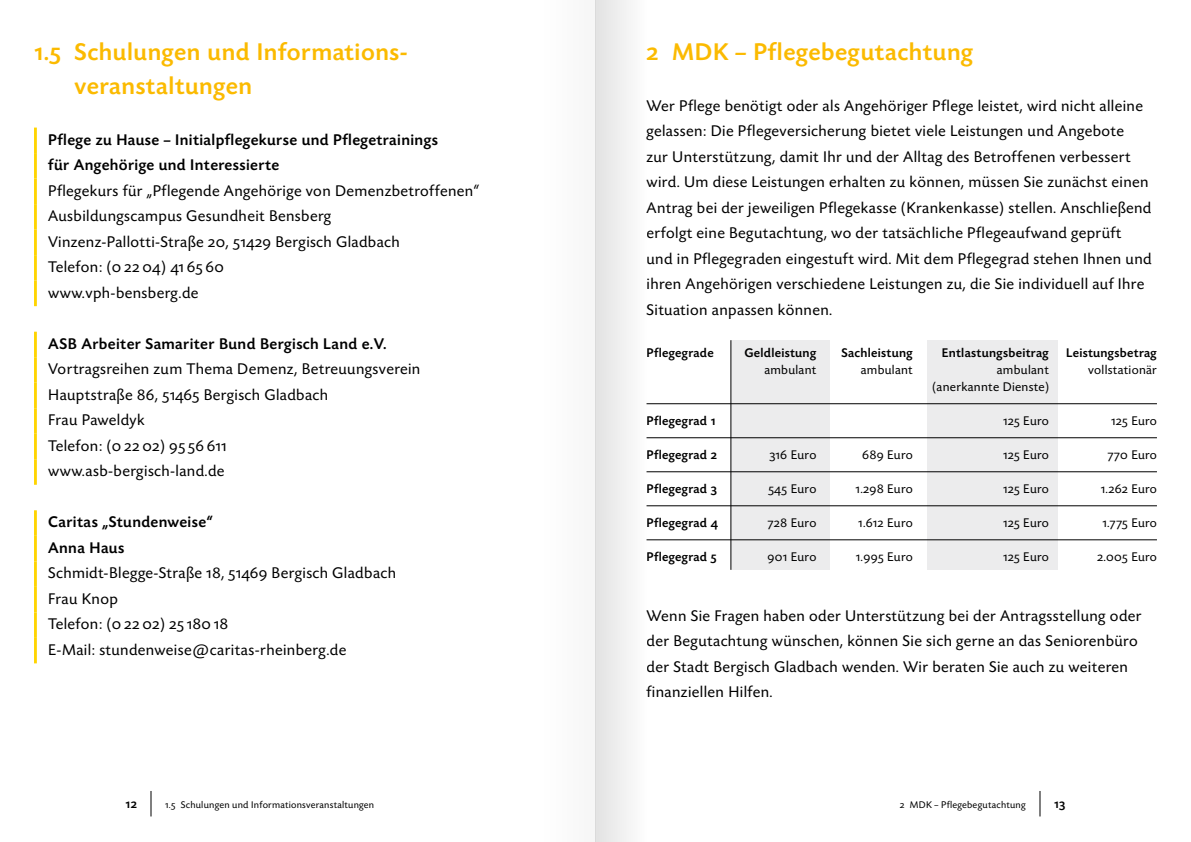
<style>
.page{position:relative;width:1191px;height:842px;background:#fff}
.page>*{position:absolute;margin:0;border:0;box-sizing:border-box;transform-origin:0 0}
.t1{font:500 25px/34px "Today Sans Now Pro";letter-spacing:.025em;color:#fbba00}
.t2{font:16px/25.5px "Today Sans Now Pro";letter-spacing:.025em;color:#000}
.t3{font:500 16px/25.5px "Today Sans Now Pro";letter-spacing:.025em;color:#000}
.t4{font:13px "Today Sans Now Pro";letter-spacing:.025em;color:#000}
.t5{font:500 13px "Today Sans Now Pro";letter-spacing:.025em;color:#000}
.t6{font:10px "Today Sans Now Pro";letter-spacing:.025em;color:#000}
</style>
<div class="page">
<svg style="left:1039px;top:791px;width:1px;height:25px"></svg>
<svg style="left:151px;top:791px;width:1px;height:25px"></svg>
<div style="left:731px;top:340px;width:98px;height:230px;background:#ececed"></div>
<div style="left:927px;top:340px;width:130px;height:230px;background:#ececed"></div>
<hr style="left:34px;top:128px;width:3px;height:25px;background:#ffd400">
<hr style="left:34px;top:153px;width:3px;height:26px;background:#ffd400">
<hr style="left:34px;top:179px;width:3px;height:25px;background:#ffd400">
<hr style="left:34px;top:204px;width:3px;height:26px;background:#ffd400">
<hr style="left:34px;top:230px;width:3px;height:25px;background:#ffd400">
<hr style="left:34px;top:255px;width:3px;height:26px;background:#ffd400">
<hr style="left:34px;top:281px;width:3px;height:25px;background:#ffd400">
<hr style="left:34px;top:332px;width:3px;height:25px;background:#ffd400">
<hr style="left:34px;top:357px;width:3px;height:26px;background:#ffd400">
<hr style="left:34px;top:383px;width:3px;height:25px;background:#ffd400">
<hr style="left:34px;top:408px;width:3px;height:26px;background:#ffd400">
<hr style="left:34px;top:434px;width:3px;height:25px;background:#ffd400">
<hr style="left:34px;top:459px;width:3px;height:26px;background:#ffd400">
<hr style="left:34px;top:510px;width:3px;height:26px;background:#ffd400">
<hr style="left:34px;top:536px;width:3px;height:25px;background:#ffd400">
<hr style="left:34px;top:561px;width:3px;height:26px;background:#ffd400">
<hr style="left:34px;top:587px;width:3px;height:25px;background:#ffd400">
<hr style="left:34px;top:612px;width:3px;height:26px;background:#ffd400">
<hr style="left:34px;top:638px;width:3px;height:25px;background:#ffd400">
<hr style="left:646px;top:403px;width:511px;height:1px;background:#000">
<hr style="left:646px;top:437px;width:511px;height:1px;background:#000">
<hr style="left:646px;top:471px;width:511px;height:1px;background:#000">
<hr style="left:646px;top:505px;width:511px;height:1px;background:#000">
<hr style="left:646px;top:539px;width:511px;height:1px;background:#000">
<hr style="left:730px;top:340px;width:1px;height:230px;background:#000">
<div style="left:595px;top:0;width:51px;height:842px;background:linear-gradient(to right,#e2e2e2,#fdfdfd)"></div>
<div style="left:544px;top:0;width:51px;height:842px;background:#f6f6f6"></div>
<h1 class="t1" style="left:74px;top:35px;width:333px;text-indent:-40px">1.5 Schulungen und Informations&shy;veranstaltungen</h1>
<p class="t3" style="left:48px;top:127px;width:391px">Pflege zu Hause – Initialpflegekurse und Pflegetrainings für Angehörige und Interessierte</p>
<p class="t2" style="left:48px;top:178px;width:432px">Pflegekurs für „Pflegende Angehörige von Demenzbetroffenen“ Ausbildungscampus Gesundheit Bensberg Vinzenz-Pallotti-Straße 20, 51429 Bergisch Gladbach<br>Telefon: (0 22 04) 41 65 60<br>www.vph-bensberg.de</p>
<p class="t3" style="left:48px;top:331px;width:340px">ASB Arbeiter Samariter Bund Bergisch Land e.V.</p>
<p class="t2" style="left:48px;top:356px;width:374px">Vortragsreihen zum Thema Demenz, Betreuungsverein<br>Hauptstraße 86, 51465 Bergisch Gladbach<br>Frau Paweldyk<br>Telefon: (0 22 02) 95 56 611<br>www.asb-bergisch-land.de</p>
<p class="t3" style="left:48px;top:509px;width:166px">Caritas „Stundenweise“<br>Anna Haus</p>
<p class="t2" style="left:48px;top:560px;width:349px">Schmidt-Blegge-Straße 18, 51469 Bergisch Gladbach Frau Knop<br>Telefon: (0 22 02) 25 180 18<br>E-Mail: stundenweise@caritas-rheinberg.de</p>
<h1 class="t1" style="left:646px;top:35px;width:328px">2 MDK – Pflegebegutachtung</h1>
<p class="t2" style="left:646px;top:93px;width:506px">Wer Pflege benötigt oder als Angehöriger Pflege leistet, wird nicht alleine gelassen: Die Pflegeversicherung bietet viele Leistungen und Angebote<br>zur Unterstützung, damit Ihr und der Alltag des Betroffenen verbessert wird. Um diese Leistungen erhalten zu können, müssen Sie zunächst einen Antrag bei der jeweiligen Pflegekasse (Krankenkasse) stellen. Anschließend erfolgt eine Begutachtung, wo der tatsächliche Pflegeaufwand geprüft<br>und in Pflegegraden eingestuft wird. Mit dem Pflegegrad stehen Ihnen und ihren Angehörigen verschiedene Leistungen zu, die Sie individuell auf Ihre Situation anpassen können.</p>
<p class="t5" style="left:646px;top:345px;width:69px">Pflegegrade</p>
<p class="t5" style="left:744px;top:345px;width:73px">Geldleistung</p>
<p class="t5" style="left:841px;top:345px;width:73px">Sachleistung</p>
<p class="t5" style="left:941px;top:345px;width:109px">Entlastungsbeitrag</p>
<p class="t5" style="left:1066px;top:345px;width:92px">Leistungsbetrag</p>
<p class="t4" style="left:764px;top:362px;width:53px">ambulant</p>
<p class="t4" style="left:860px;top:362px;width:53px">ambulant</p>
<p class="t4" style="left:997px;top:362px;width:53px">ambulant</p>
<p class="t4" style="left:1088px;top:362px;width:70px">vollstationär</p>
<p class="t4" style="left:932px;top:379px;width:118px">(anerkannte Dienste)</p>
<p class="t5" style="left:646px;top:413px;width:71px">Pflegegrad 1</p>
<p class="t4" style="left:1003px;top:413px;width:47px">125 Euro</p>
<p class="t4" style="left:1111px;top:413px;width:47px">125 Euro</p>
<p class="t5" style="left:646px;top:447px;width:72px">Pflegegrad 2</p>
<p class="t4" style="left:769px;top:447px;width:49px">316 Euro</p>
<p class="t4" style="left:862px;top:447px;width:52px">689 Euro</p>
<p class="t4" style="left:1003px;top:447px;width:47px">125 Euro</p>
<p class="t4" style="left:1107px;top:447px;width:51px">770 Euro</p>
<p class="t5" style="left:646px;top:481px;width:72px">Pflegegrad 3</p>
<p class="t4" style="left:768px;top:481px;width:49px">545 Euro</p>
<p class="t4" style="left:855px;top:481px;width:59px">1.298 Euro</p>
<p class="t4" style="left:1003px;top:481px;width:47px">125 Euro</p>
<p class="t4" style="left:1100px;top:481px;width:58px">1.262 Euro</p>
<p class="t5" style="left:646px;top:515px;width:73px">Pflegegrad 4</p>
<p class="t4" style="left:768px;top:515px;width:50px">728 Euro</p>
<p class="t4" style="left:858px;top:515px;width:56px">1.612 Euro</p>
<p class="t4" style="left:1003px;top:515px;width:47px">125 Euro</p>
<p class="t4" style="left:1102px;top:515px;width:56px">1.775 Euro</p>
<p class="t5" style="left:646px;top:549px;width:71px">Pflegegrad 5</p>
<p class="t4" style="left:767px;top:549px;width:50px">901 Euro</p>
<p class="t4" style="left:855px;top:549px;width:58px">1.995 Euro</p>
<p class="t4" style="left:1003px;top:549px;width:47px">125 Euro</p>
<p class="t4" style="left:1097px;top:549px;width:61px">2.005 Euro</p>
<p class="t2" style="left:646px;top:603px;width:496px">Wenn Sie Fragen haben oder Unterstützung bei der Antragsstellung oder der Begutachtung wünschen, können Sie sich gerne an das Seniorenbüro der Stadt Bergisch Gladbach wenden. Wir beraten Sie auch zu weiteren finanziellen Hilfen.</p>
<p class="t5" style="left:126px;top:796px;width:13px">12</p>
<p class="t6" style="left:165px;top:799px;width:210px">1.5 Schulungen und Informationsveranstaltungen</p>
<p class="t6" style="left:899px;top:799px;width:128px">2 MDK – Pflegebegutachtung</p>
<p class="t5" style="left:1054px;top:796px;width:13px">13</p>
</div>
